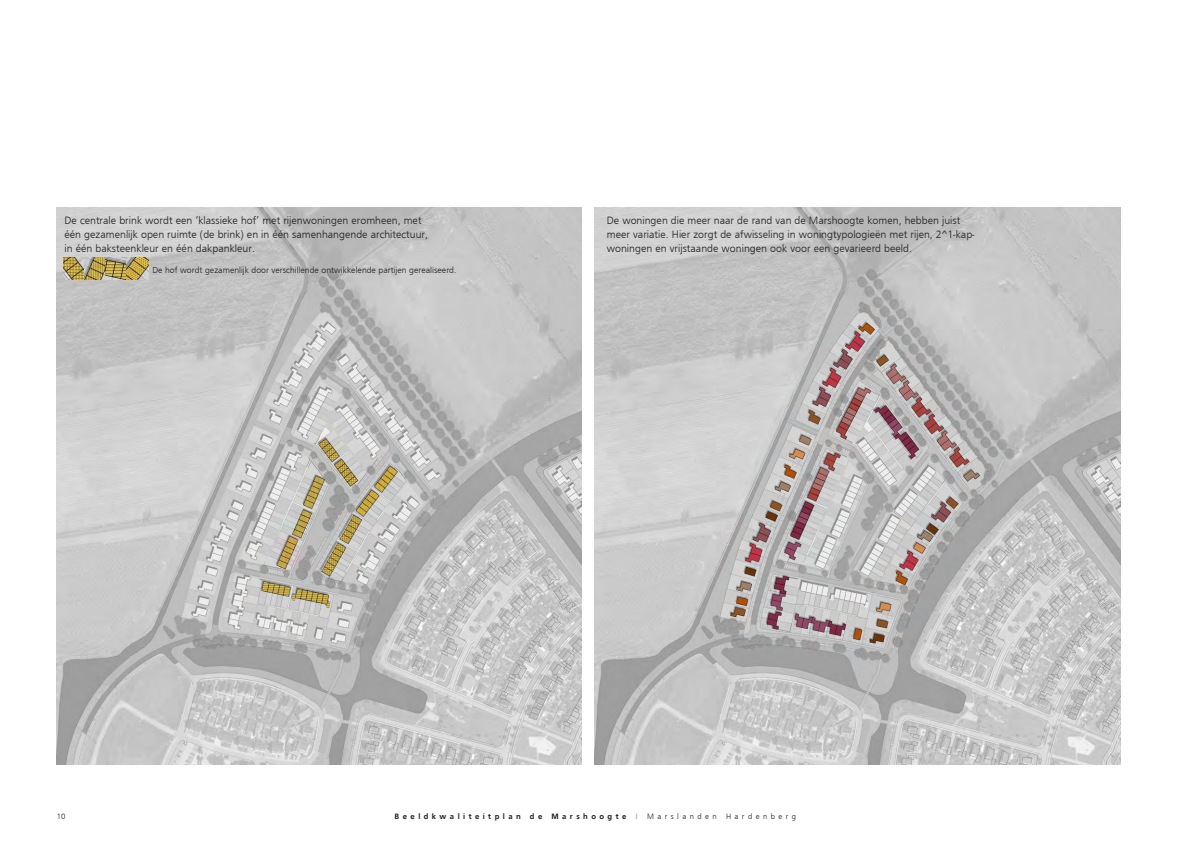
<style>
.page{position:relative;width:1191px;height:842px;background:#fff}
.page>*{position:absolute;margin:0;border:0;box-sizing:border-box;transform-origin:0 0}
.Hoofdtekst{font:300 11px/14px "Atelier Dutch";color:#231f20}
.Hoofdtekst-2{font:300 9px "Atelier Dutch";color:#231f20}
.t1{font:700 8px "Atelier Dutch";letter-spacing:.43em;color:#231f20}
.t2{font:300 8px "Atelier Dutch";color:#231f20}
.s1{color:#bab5b3}
.s2{font-weight:300}
</style>
<div class="page">
<img style="left:57px;top:207px;width:525px;height:557px">
<img style="left:63px;top:258px;width:85px;height:21px">
<img style="left:595px;top:207px;width:525px;height:557px">
<p class="Hoofdtekst" style="left:64px;top:213px;width:365px">De centrale brink wordt een ‘klassieke hof’ met rijenwoningen eromheen, met één gezamenlijk open ruimte (de brink) en in één samenhangende architectuur, in één baksteenkleur en één dakpankleur.</p>
<p class="Hoofdtekst" style="left:607px;top:213px;width:369px">De woningen die meer naar de rand van de Marshoogte komen, hebben juist meer variatie. Hier zorgt de afwisseling in woningtypologieën met rijen, 2^1-kap&shy;woningen en vrijstaande woningen ook voor een gevarieerd beeld.</p>
<p class="Hoofdtekst-2" style="left:152px;top:265px;width:306px">De hof wordt gezamenlijk door verschillende ontwikkelende partijen gerealiseerd.</p>
<p class="t2" style="left:57px;top:811px;width:10px">10</p>
<p class="t1" style="left:395px;top:811px;width:403px">Beeldkwaliteitplan de Marshoogte <span class="s1">I</span> <span class="s2">Marslanden Hardenberg</span></p>
</div>
